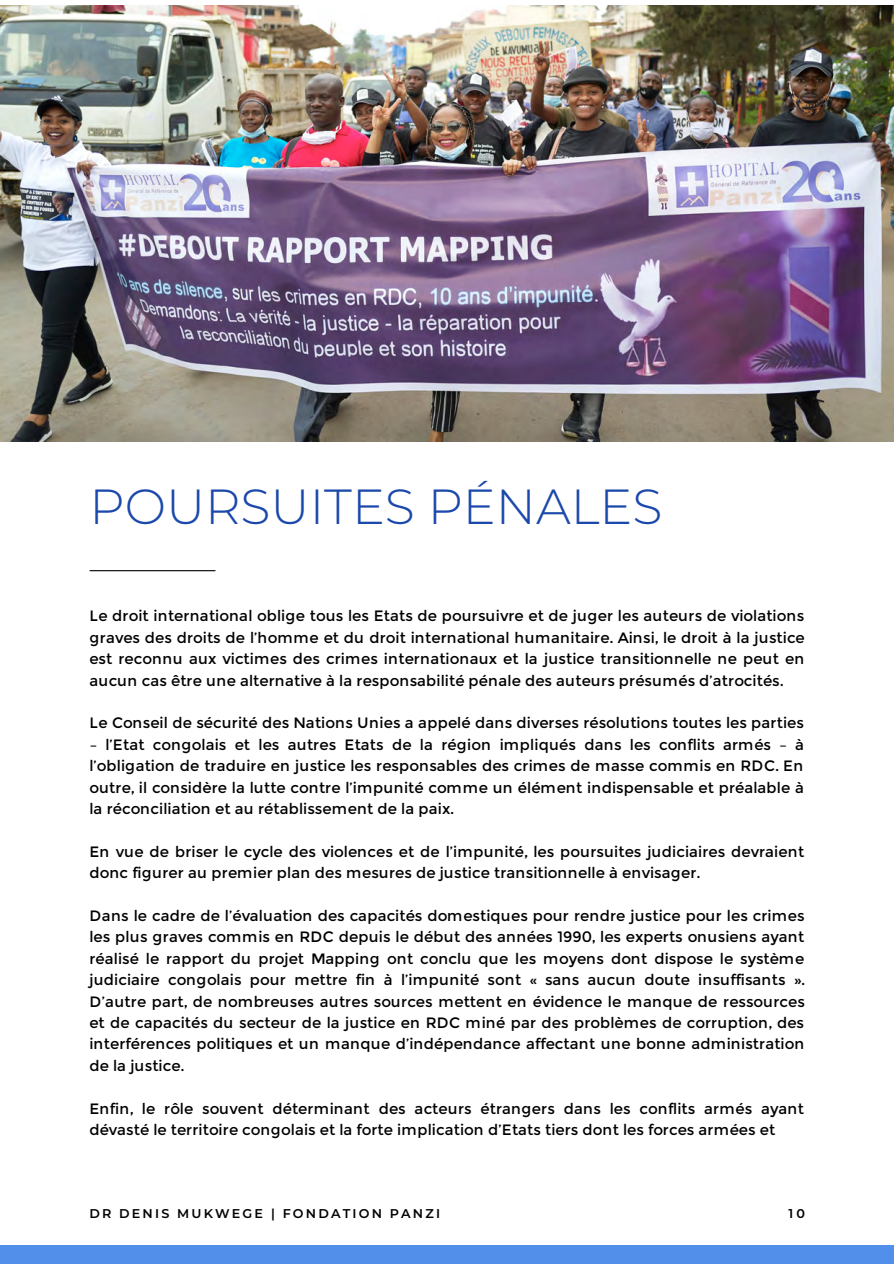
<style>
.page{position:relative;width:894px;height:1264px;background:#fff}
.page>*{position:absolute;margin:0;border:0;box-sizing:border-box;transform-origin:0 0}
.t1{font:300 49.2px "Montserrat";color:#1b48ab}
.t2{font:15px/21.5px "Montserrat";letter-spacing:.005em;color:#000;text-align:justify}
.t3{font:600 12.75px "Montserrat";letter-spacing:.17em;color:#000}
</style>
<div class="page">
<div style="left:0;top:1244px;width:893px;height:19px;background:#528feb"></div>
<hr style="left:90px;top:570px;width:125px;height:1px;background:#000">
<img style="left:0;top:6px;width:893px;height:436px">
<h1 class="t1" style="left:89px;top:473px;width:574px">POURSUITES PÉNALES</h1>
<p class="t2" style="left:89px;top:605px;width:716px">Le droit international oblige tous les Etats de poursuivre et de juger les auteurs de violations graves des droits de l’homme et du droit international humanitaire. Ainsi, le droit à la justice est reconnu aux victimes des crimes internationaux et la justice transitionnelle ne peut en aucun cas être une alternative à la responsabilité pénale des auteurs présumés d’atrocités.</p>
<p class="t2" style="left:89px;top:712px;width:716px">Le Conseil de sécurité des Nations Unies a appelé dans diverses résolutions toutes les parties</p>
<p class="t2" style="left:89px;top:734px;width:715px">– l’Etat congolais et les autres Etats de la région impliqués dans les conflits armés – à l’obligation de traduire en justice les responsables des crimes de masse commis en RDC. En outre, il considère la lutte contre l’impunité comme un élément indispensable et préalable à la réconciliation et au rétablissement de la paix.</p>
<p class="t2" style="left:89px;top:841px;width:716px">En vue de briser le cycle des violences et de l’impunité, les poursuites judiciaires devraient donc figurer au premier plan des mesures de justice transitionnelle à envisager.</p>
<p class="t2" style="left:89px;top:905px;width:717px">Dans le cadre de l’évaluation des capacités domestiques pour rendre justice pour les crimes les plus graves commis en RDC depuis le début des années 1990, les experts onusiens ayant réalisé le rapport du projet Mapping ont conclu que les moyens dont dispose le système judiciaire congolais pour mettre fin à l’impunité sont « sans aucun doute insuffisants ».<br>D’autre part, de nombreuses autres sources mettent en évidence le manque de ressources et de capacités du secteur de la justice en RDC miné par des problèmes de corruption, des interférences politiques et un manque d’indépendance affectant une bonne administration de la justice.</p>
<p class="t2" style="left:89px;top:1097px;width:716px">Enfin, le rôle souvent déterminant des acteurs étrangers dans les conflits armés ayant dévasté le territoire congolais et la forte implication d’Etats tiers dont les forces armées et</p>
<p class="t3" style="left:89px;top:1204px;width:352px">DR DENIS MUKWEGE | FONDATION PANZI</p>
<p class="t3" style="left:788px;top:1204px;width:18px">10</p>
</div>
